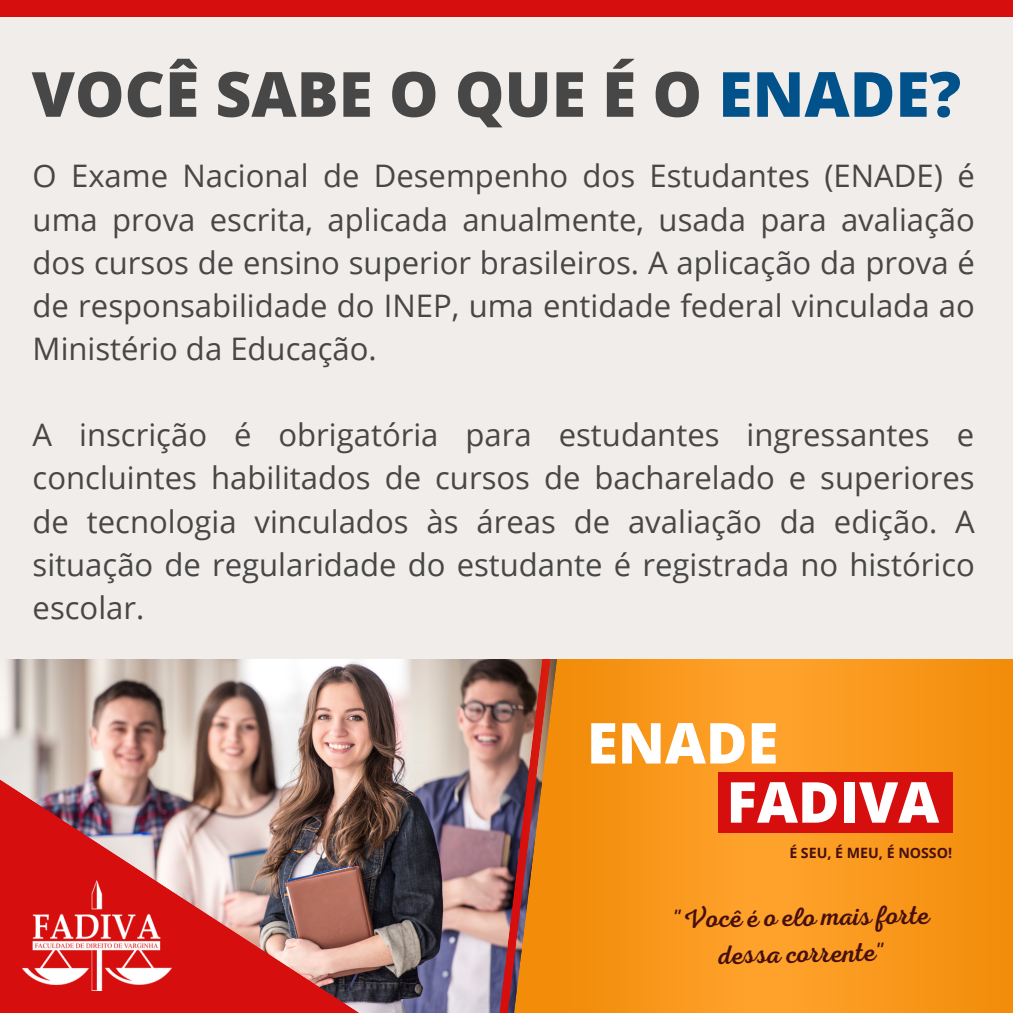
<style>
.page{position:relative;width:1013px;height:1013px;background:#fff}
.page>*{position:absolute;margin:0;border:0;box-sizing:border-box;transform-origin:0 0}
.t1{font:800 62.25px "Open Sans";color:#474747}
.t2{font:800 56.5px "Open Sans";color:#fff}
.t3{font:31px/43.1px "Open Sans";color:#474747;text-align:justify}
.t4{font:26.75px/36.5px "RTL Adam Script Regular";color:#470f0f;text-align:center}
.t5{font:700 14.25px "Open Sans";color:#470f0f}
.s1{color:#01518b}
</style>
<div class="page">
<div style="left:0;top:0;width:1012px;height:1012px;background:#f1edea"></div>
<div style="left:0;top:0;width:1012px;height:17px;background:#d60e0e"></div>
<div style="left:516px;top:659px;width:496px;height:353px;background:#f59112"></div>
<div style="left:718px;top:772px;width:234px;height:61px;background:#d60e0e"></div>
<img style="left:0;top:659px;width:891px;height:353px">
<img style="left:22px;top:880px;width:149px;height:110px">
<h1 class="t1" style="left:32px;top:50px;width:930px">VOCÊ SABE O QUE É O <span class="s1">ENADE?</span></h1>
<p class="t3" style="left:33px;top:154px;width:943px">O Exame Nacional de Desempenho dos Estudantes (ENADE) é uma prova escrita, aplicada anualmente, usada para avaliação dos cursos de ensino superior brasileiros. A aplicação da prova é de responsabilidade do INEP, uma entidade federal vinculada ao Ministério da Educação.</p>
<p class="t3" style="left:33px;top:413px;width:943px">A inscrição é obrigatória para estudantes ingressantes e concluintes habilitados de cursos de bacharelado e superiores de tecnologia vinculados às áreas de avaliação da edição. A situação de regularidade do estudante é registrada no histórico escolar.</p>
<h2 class="t2" style="left:587px;top:703px;width:193px">ENADE</h2>
<h2 class="t2" style="left:726px;top:762px;width:214px">FADIVA</h2>
<p class="t5" style="left:789px;top:842px;width:164px">É SEU, É MEU, É NOSSO!</p>
<p class="t4" style="left:673px;top:901px;width:258px;rotate:-1deg">"Você é o elo mais forte dessa corrente"</p>
</div>
